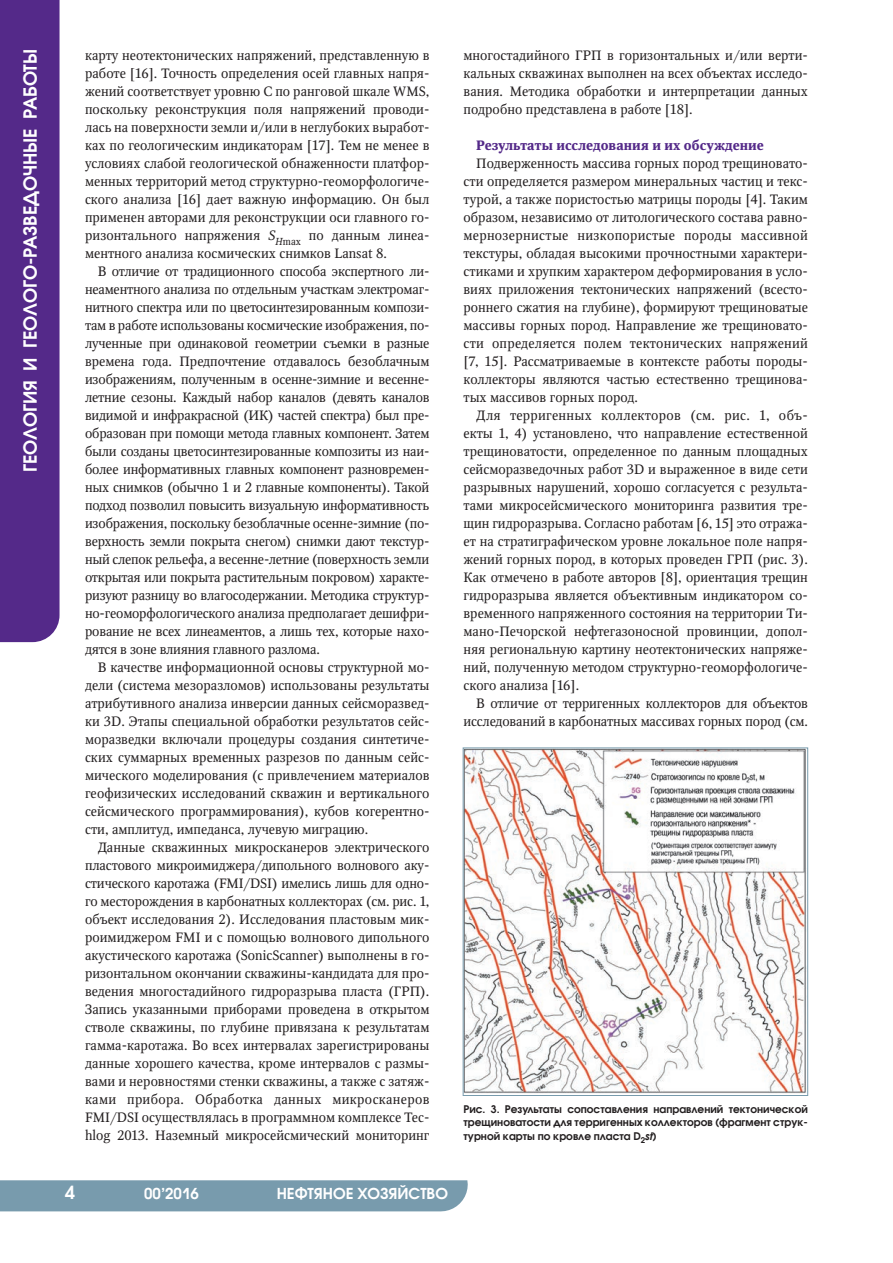
<style>
.page{position:relative;width:893px;height:1263px;background:#fff}
.page>*{position:absolute;margin:0;border:0;box-sizing:border-box;transform-origin:0 0}
.t1{font:600 18px "Avant Garde Gothic C";color:#fff}
.t2{font:600 15px "Avant Garde Gothic C";color:#fff}
.t3{font:13.5px/18px "Octava C";color:#231f20;text-align:justify}
.t4{font:700 13.5px "Octava C";color:#542989}
.t5{font:600 10.5px/13.5px "Avant Garde Gothic C";color:#231f20;text-align:justify}
.s1{font-style:italic}
</style>
<div class="page">
<div style="left:0;top:1180px;width:468px;height:31px;background:#789bad"></div>
<div style="left:0;top:0;width:60px;height:642px;background:#542989"></div>
<img style="left:465px;top:750px;width:341px;height:344px">
<div style="left:463px;top:748px;width:345px;height:348px;border:1px solid #789bad"></div>
<h1 class="t1" style="left:20px;top:472px;width:425px;rotate:-90deg">ГЕОЛОГИЯ И ГЕОЛОГО-РАЗВЕДОЧНЫЕ РАБОТЫ</h1>
<p class="t3" style="left:85px;top:48px;width:346px">карту неотектонических напряжений, представленную в работе [16]. Точность определения осей главных напря&shy;жений соответствует уровню C по ранговой шкале WMS, поскольку реконструкция поля напряжений проводи&shy;лась на поверхности земли и/или в неглубоких выработ&shy;ках по геологическим индикаторам [17]. Тем не менее в условиях слабой геологической обнаженности платфор&shy;менных территорий метод структурно-геоморфологиче&shy;ского анализа [16] дает важную информацию. Он был применен авторами для реконструкции оси главного го&shy;ризонтального напряжения <span class="s1">S</span><sub>H</sub><sub>max</sub> по данным линеа&shy;ментного анализа космических снимков Lansat 8.</p>
<p class="t3" style="left:85px;top:264px;width:346px;text-indent:13px">В отличие от традиционного способа экспертного ли&shy;неаментного анализа по отдельным участкам электромаг&shy;нитного спектра или по цветосинтезированным компози&shy;там в работе использованы космические изображения, по&shy;лученные при одинаковой геометрии съемки в разные времена года. Предпочтение отдавалось безоблачным изображениям, полученным в осенне-зимние и весенне&shy;летние сезоны. Каждый набор каналов (девять каналов видимой и инфракрасной (ИК) частей спектра) был пре&shy;образован при помощи метода главных компонент. Затем были созданы цветосинтезированные композиты из наи&shy;более информативных главных компонент разновремен&shy;ных снимков (обычно 1 и 2 главные компоненты). Такой подход позволил повысить визуальную информативность изображения, поскольку безоблачные осенне-зимние (по&shy;верхность земли покрыта снегом) снимки дают текстур&shy;ный слепок рельефа, а весенне-летние (поверхность земли открытая или покрыта растительным покровом) характе&shy;ризуют разницу во влагосодержании. Методика структур&shy;но-геоморфологического анализа предполагает дешифри&shy;рование не всех линеаментов, а лишь тех, которые нахо&shy;дятся в зоне влияния главного разлома.</p>
<p class="t3" style="left:85px;top:660px;width:346px;text-indent:13px">В качестве информационной основы структурной мо&shy;дели (система мезоразломов) использованы результаты атрибутивного анализа инверсии данных сейсморазвед&shy;ки 3D. Этапы специальной обработки результатов сейс&shy;моразведки включали процедуры создания синтетиче&shy;ских суммарных временных разрезов по данным сейс&shy;мического моделирования (с привлечением материалов геофизических исследований скважин и вертикального сейсмического программирования), кубов когерентно&shy;сти, амплитуд, импеданса, лучевую миграцию.</p>
<p class="t3" style="left:85px;top:840px;width:346px;text-indent:13px">Данные скважинных микросканеров электрического пластового микроимиджера/дипольного волнового аку&shy;стического каротажа (FMI/DSI) имелись лишь для одно&shy;го месторождения в карбонатных коллекторах (см. рис. 1, объект исследования 2). Исследования пластовым мик&shy;роимиджером FMI и с помощью волнового дипольного акустического каротажа (SonicScanner) выполнены в го&shy;ризонтальном окончании скважины-кандидата для про&shy;ведения многостадийного гидроразрыва пласта (ГРП).<br>Запись указанными приборами проведена в открытом стволе скважины, по глубине привязана к результатам гамма-каротажа. Во всех интервалах зарегистрированы данные хорошего качества, кроме интервалов с размы&shy;вами и неровностями стенки скважины, а также с затяж&shy;ками прибора. Обработка данных микросканеров FMI/DSI осуществлялась в программном комплексе Tec&shy;hlog 2013. Наземный микросейсмический мониторинг</p>
<p class="t3" style="left:463px;top:48px;width:346px">многостадийного ГРП в горизонтальных и/или верти&shy;кальных скважинах выполнен на всех объектах исследо&shy;вания. Методика обработки и интерпретации данных подробно представлена в работе [18].</p>
<p class="t4" style="left:476px;top:141px;width:289px">Результаты исследования и их обсуждение</p>
<p class="t3" style="left:463px;top:156px;width:346px;text-indent:13px">Подверженность массива горных пород трещиновато&shy;сти определяется размером минеральных частиц и текс&shy;турой, а также пористостью матрицы породы [4]. Таким образом, независимо от литологического состава равно&shy;мернозернистые низкопористые породы массивной текстуры, обладая высокими прочностными характери&shy;стиками и хрупким характером деформирования в усло&shy;виях приложения тектонических напряжений (всесто&shy;роннего сжатия на глубине), формируют трещиноватые массивы горных пород. Направление же трещиновато&shy;сти определяется полем тектонических напряжений [7, 15]. Рассматриваемые в контексте работы породы&shy;коллекторы являются частью естественно трещинова&shy;тых массивов горных пород.</p>
<p class="t3" style="left:463px;top:408px;width:346px;text-indent:13px">Для терригенных коллекторов (см. рис. 1, объ&shy;екты 1, 4) установлено, что направление естественной трещиноватости, определенное по данным площадных сейсморазведочных работ 3D и выраженное в виде сети разрывных нарушений, хорошо согласуется с результа&shy;тами микросейсмического мониторинга развития тре&shy;щин гидроразрыва. Согласно работам [6, 15] это отража&shy;ет на стратиграфическом уровне локальное поле напря&shy;жений горных пород, в которых проведен ГРП (рис. 3).<br>Как отмечено в работе авторов [8], ориентация трещин гидроразрыва является объективным индикатором со&shy;временного напряженного состояния на территории Ти&shy;мано-Печорской нефтегазоносной провинции, допол&shy;няя региональную картину неотектонических напряже&shy;ний, полученную методом структурно-геоморфологиче&shy;ского анализа [16].</p>
<p class="t3" style="left:463px;top:696px;width:346px;text-align:right">В отличие от терригенных коллекторов для объектов исследований в карбонатных массивах горных пород (см.</p>
<p class="t5" style="left:463px;top:1102px;width:346px">Рис. 3. Результаты сопоставления направлений тектонической трещиноватости для терригенных коллекторов (фрагмент струк&shy;турной карты по кровле пласта D<sub>2</sub><span class="s1">st</span>)</p>
<h1 class="t1" style="left:65px;top:1182px;width:12px">4</h1>
<p class="t2" style="left:144px;top:1185px;width:56px">00’2016</p>
<p class="t2" style="left:277px;top:1185px;width:173px">НЕФТЯНОЕ ХОЗЯЙСТВО</p>
</div>
